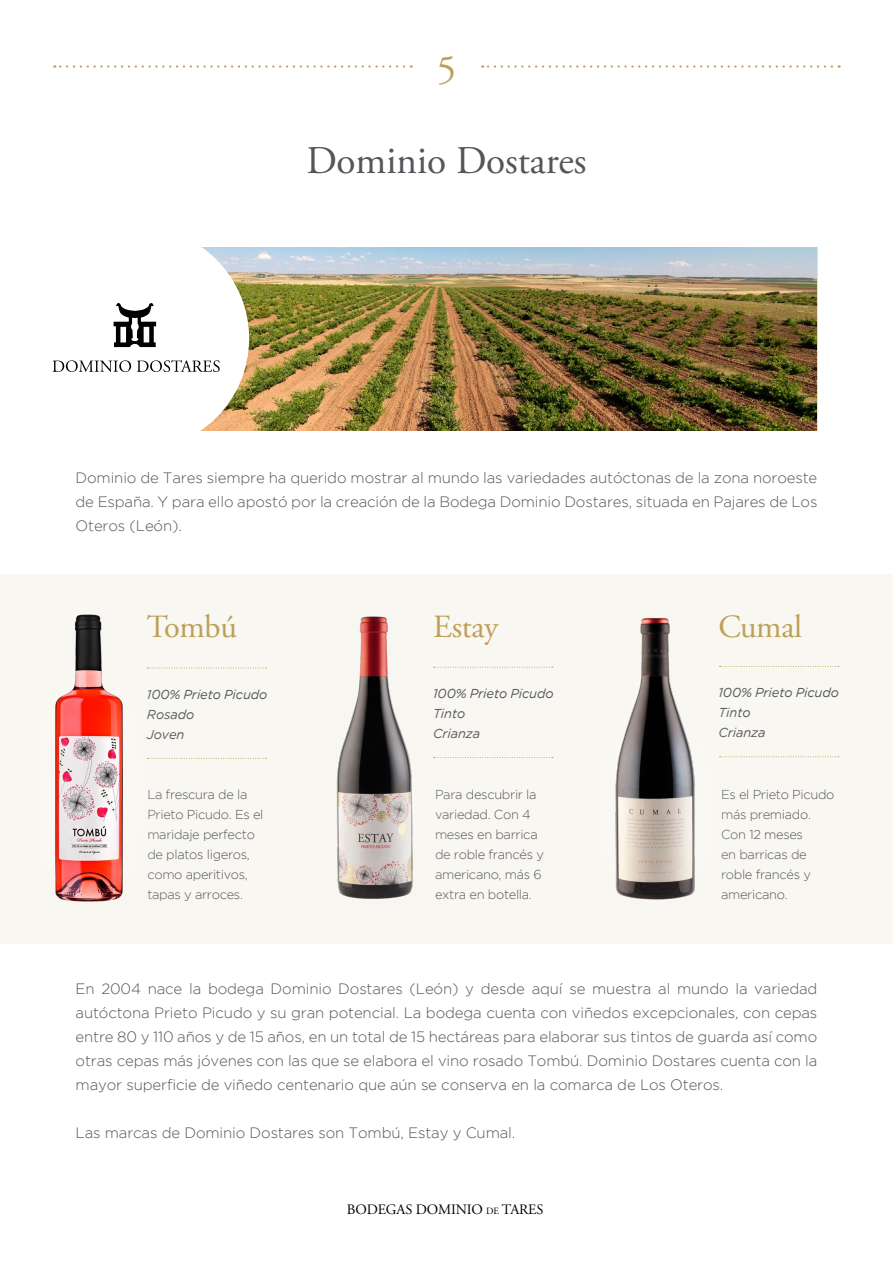
<style>
.page{position:relative;width:893px;height:1263px;background:#fff}
.page>*{position:absolute;margin:0;border:0;box-sizing:border-box;transform-origin:0 0}
.t1{font:39.15px "Adobe Garamond Pro";color:#55565a}
.t2{font:39.15px "Adobe Garamond Pro";color:#be9f56}
.t3{font:32.25px "Adobe Garamond Pro";letter-spacing:-.01em;color:#be9f56}
.t4{font:300 15px/24px "Gotham";letter-spacing:-.01em;color:#55565a;text-align:justify}
.t5{font:14.4px "Adobe Garamond Pro";letter-spacing:-.01em;color:#000}
.t6{font:300 12.9px/20.1px "Gotham";letter-spacing:-.025em;color:#55565a}
.t7{font:italic 12.9px/20.1px "Gotham";letter-spacing:-.01em;color:#55565a}
.s1{font-size:9.6px}
</style>
<div class="page">
<div style="left:0;top:574px;width:893px;height:369px;background:#f9f7f1"></div>
<svg style="left:54px;top:65px;width:350px;height:3px"></svg>
<svg style="left:482px;top:65px;width:350px;height:3px"></svg>
<svg style="left:771px;top:666px;width:68px;height:1px"></svg>
<svg style="left:488px;top:667px;width:52px;height:1px"></svg>
<svg style="left:201px;top:668px;width:58px;height:1px"></svg>
<svg style="left:771px;top:756px;width:68px;height:1px"></svg>
<svg style="left:488px;top:757px;width:52px;height:1px"></svg>
<svg style="left:201px;top:758px;width:58px;height:1px"></svg>
<img style="left:202px;top:247px;width:615px;height:183px">
<div style="left:26px;top:227px;width:223px;height:223px;background:#fff;border-radius:50%"></div>
<svg style="left:53px;top:360px;width:167px;height:12px"></svg>
<svg style="left:114px;top:303px;width:42px;height:44px"></svg>
<div style="left:540px;top:545px;width:231px;height:429px;background:#fff;opacity:.4"></div>
<img style="left:611px;top:613px;width:88px;height:290px">
<div style="left:260px;top:544px;width:228px;height:429px;background:#fff;opacity:.3"></div>
<img style="left:332px;top:613px;width:86px;height:290px">
<div style="left:0;top:543px;width:200px;height:433px;background:#fff;opacity:.4"></div>
<img style="left:51px;top:613px;width:75px;height:291px">
<h1 class="t2" style="left:437px;top:46px;width:21px">5</h1>
<h1 class="t1" style="left:306px;top:137px;width:282px">Dominio Dostares</h1>
<p class="t4" style="left:76px;top:466px;width:743px">Dominio de Tares siempre ha querido mostrar al mundo las variedades autóctonas de la zona noroeste de España. Y para ello apostó por la creación de la Bodega Dominio Dostares, situada en Pajares de Los Oteros (León).</p>
<h2 class="t3" style="left:147px;top:607px;width:91px">Tombú</h2>
<h2 class="t3" style="left:433px;top:607px;width:67px">Estay</h2>
<h2 class="t3" style="left:718px;top:607px;width:85px">Cumal</h2>
<p class="t7" style="left:147px;top:684px;width:122px">100% Prieto Picudo<br>Rosado<br>Joven</p>
<p class="t6" style="left:147px;top:784px;width:118px">La frescura de la<br>Prieto Picudo. Es el maridaje perfecto de platos ligeros, como aperitivos, tapas y arroces.</p>
<p class="t7" style="left:433px;top:683px;width:122px">100% Prieto Picudo<br>Tinto<br>Crianza</p>
<p class="t6" style="left:435px;top:784px;width:110px">Para descubrir la variedad. Con 4 meses en barrica de roble francés y americano, más 6 extra en botella.</p>
<p class="t7" style="left:718px;top:682px;width:122px">100% Prieto Picudo<br>Tinto<br>Crianza</p>
<p class="t6" style="left:721px;top:784px;width:115px">Es el Prieto Picudo más premiado.<br>Con 12 meses<br>en barricas de roble francés y americano.</p>
<p class="t4" style="left:76px;top:976px;width:743px">En 2004 nace la bodega Dominio Dostares (León) y desde aquí se muestra al mundo la variedad autóctona Prieto Picudo y su gran potencial. La bodega cuenta con viñedos excepcionales, con cepas entre 80 y 110 años y de 15 años, en un total de 15 hectáreas para elaborar sus tintos de guarda así como otras cepas más jóvenes con las que se elabora el vino rosado Tombú. Dominio Dostares cuenta con la mayor superficie de viñedo centenario que aún se conserva en la comarca de Los Oteros.</p>
<p class="t4" style="left:76px;top:1120px;width:441px">Las marcas de Dominio Dostares son Tombú, Estay y Cumal.</p>
<p class="t5" style="left:347px;top:1201px;width:198px">BODEGAS DOMINIO <span class="s1">DE</span> TARES</p>
</div>
